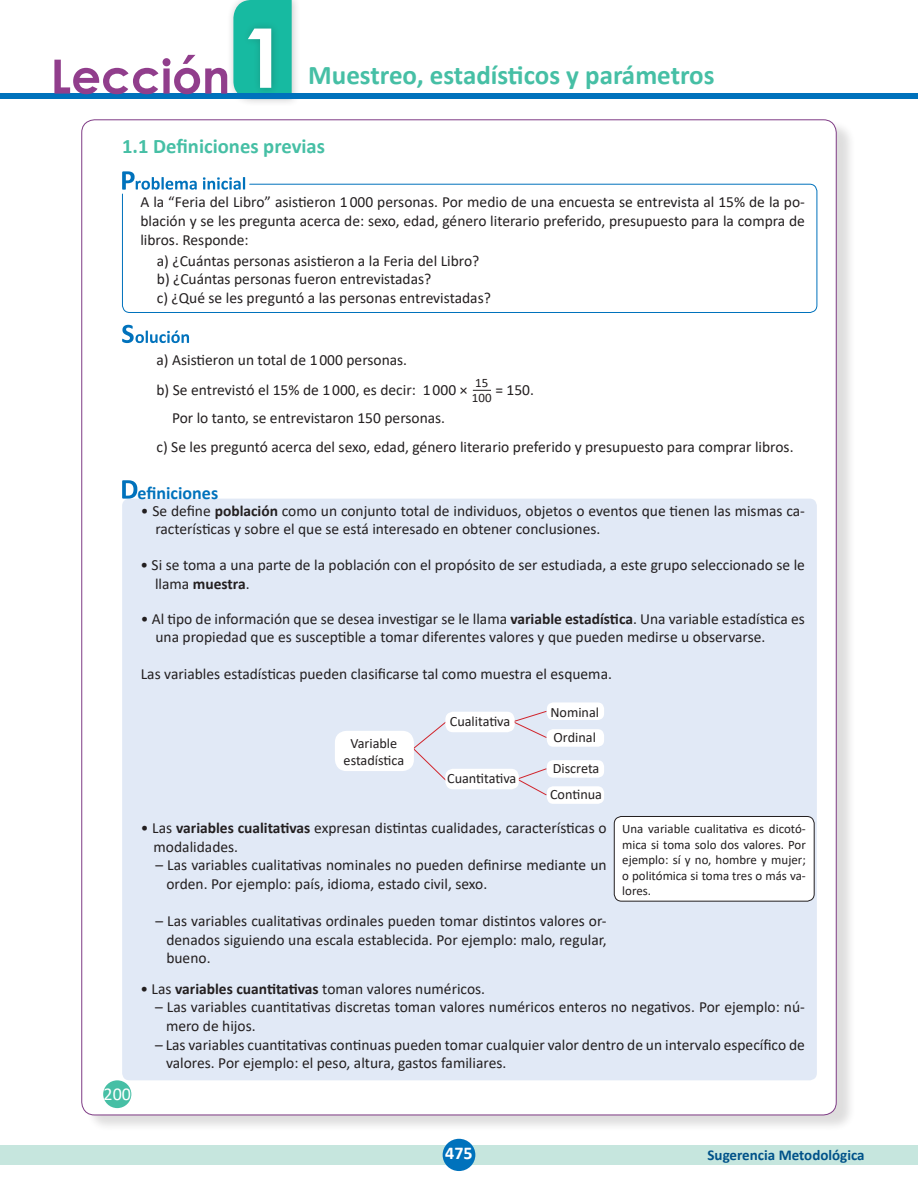
<style>
.page{position:relative;width:918px;height:1188px;background:#fff}
.page>*{position:absolute;margin:0;border:0;box-sizing:border-box;transform-origin:0 0}
.t1{font:700 82.5px "Century Gothic";color:#fff}
.t2{font:700 27px "Calibri";color:#46bfa5}
.t3{font:700 20.7px "Calibri";color:#46bfa5}
.t4{font:700 18px "Calibri";color:#0072bc}
.t5{font:700 18px "Calibri";color:#fff}
.t6{font:18px "Calibri";color:#fff}
.t7{font:15.45px/18.6px "Calibri";color:#231f20}
.t8{font:700 15px "Calibri";color:#005289}
.t9{font:14.25px/17.1px "Calibri";color:#231f20;text-align:center}
.t10{font:12.9px/15.5px "Calibri";color:#231f20}
.s1{font-weight:700}
</style>
<div class="page">
<div style="left:0;top:1145px;width:918px;height:19px;background:#c6e6de"></div>
<div style="left:443px;top:1139px;width:32px;height:32px;background:#0072bc;border-radius:50%"></div>
<div style="left:85px;top:120px;width:772px;height:1013px;background:#231f20;opacity:.15"></div>
<div style="left:82px;top:120px;width:754px;height:995px;background:#fff;border-radius:13px"></div>
<div style="left:226px;top:0;width:75px;height:108px;background:#231f20;opacity:.25"></div>
<svg style="left:233px;top:0;width:59px;height:94px;background:#22bca5"></svg>
<div style="left:0;top:94px;width:918px;height:5px;background:#0072bc"></div>
<svg style="left:54px;top:55px;width:173px;height:39px"></svg>
<div style="left:242px;top:20px;width:39px;height:76px;background:#231f20;opacity:.25"></div>
<div style="left:103px;top:1080px;width:28px;height:28px;background:#46bfa5;border-radius:50%"></div>
<div style="left:122px;top:499px;width:695px;height:581px;background:#e1e9f6;border-radius:7px"></div>
<svg style="left:122px;top:184px;width:696px;height:129px"></svg>
<svg style="left:122px;top:171px;width:123px;height:19px"></svg>
<svg style="left:122px;top:325px;width:67px;height:18px"></svg>
<svg style="left:473px;top:390px;width:18px;height:1px"></svg>
<svg style="left:122px;top:480px;width:15px;height:19px"></svg>
<div style="left:614px;top:816px;width:200px;height:85px;background:#fff;border-radius:7px"></div>
<div style="left:614px;top:816px;width:201px;height:85px;border:1px solid #231f20;border-radius:7px"></div>
<svg style="left:412px;top:722px;width:33px;height:58px"></svg>
<div style="left:547px;top:786px;width:57px;height:18px;background:#fff;border-radius:6px"></div>
<div style="left:547px;top:729px;width:57px;height:18px;background:#fff;border-radius:6px"></div>
<div style="left:547px;top:702px;width:57px;height:18px;background:#fff;border-radius:6px"></div>
<div style="left:547px;top:760px;width:57px;height:18px;background:#fff;border-radius:6px"></div>
<svg style="left:515px;top:711px;width:32px;height:27px"></svg>
<svg style="left:519px;top:768px;width:28px;height:28px"></svg>
<div style="left:445px;top:769px;width:74px;height:20px;background:#fff;border-radius:8px"></div>
<div style="left:445px;top:712px;width:70px;height:20px;background:#fff;border-radius:8px"></div>
<div style="left:335px;top:731px;width:79px;height:40px;background:#fff;border-radius:12px"></div>
<h1 class="t1" style="left:241px;top:-5px;width:48px">1</h1>
<h2 class="t2" style="left:308px;top:56px;width:408px">Muestreo, estadísticos y parámetros</h2>
<h3 class="t3" style="left:122px;top:132px;width:204px">1.1 Definiciones previas</h3>
<p class="t7" style="left:140px;top:193px;width:666px;text-align:justify">A la “Feria del Libro” asistieron 1 000 personas. Por medio de una encuesta se entrevista al 15% de la po&shy;blación y se les pregunta acerca de: sexo, edad, género literario preferido, presupuesto para la compra de libros. Responde:</p>
<p class="t7" style="left:157px;top:251px;width:336px">a) ¿Cuántas personas asistieron a la Feria del Libro? b) ¿Cuántas personas fueron entrevistadas?<br>c) ¿Qué se les preguntó a las personas entrevistadas?</p>
<p class="t7" style="left:157px;top:344px;width:261px;line-height:30px">a) Asistieron un total de 1 000 personas. b) Se entrevistó el 15% de 1 000, es decir:</p>
<p class="t10" style="left:472px;top:374px;width:21px">15<br>100</p>
<p class="t7" style="left:423px;top:380px;width:46px">1 000 ×</p>
<p class="t7" style="left:495px;top:380px;width:40px">= 150.</p>
<p class="t7" style="left:172px;top:408px;width:275px">Por lo tanto, se entrevistaron 150 personas.</p>
<p class="t7" style="left:157px;top:438px;width:639px">c) Se les preguntó acerca del sexo, edad, género literario preferido y presupuesto para comprar libros.</p>
<p class="t4" style="left:137px;top:480px;width:82px">efiniciones</p>
<p class="t7" style="left:155px;top:501px;width:651px;text-indent:-15px">• Se define <span class="s1">población</span> como un conjunto total de individuos, objetos o eventos que tienen las mismas ca&shy;racterísticas y sobre el que se está interesado en obtener conclusiones.</p>
<p class="t7" style="left:155px;top:556px;width:651px;text-indent:-15px">• Si se toma a una parte de la población con el propósito de ser estudiada, a este grupo seleccionado se le llama <span class="s1">muestra</span>.</p>
<p class="t7" style="left:155px;top:609px;width:651px;text-indent:-15px">• Al tipo de información que se desea investigar se le llama <span class="s1">variable estadística</span>. Una variable estadística es una propiedad que es susceptible a tomar diferentes valores y que pueden medirse u observarse.</p>
<p class="t7" style="left:141px;top:665px;width:473px">Las variables estadísticas pueden clasificarse tal como muestra el esquema.</p>
<p class="t9" style="left:344px;top:734px;width:62px">Variable estadística</p>
<p class="t9" style="left:450px;top:712px;width:62px">Cualitativa</p>
<p class="t9" style="left:447px;top:769px;width:71px">Cuantitativa</p>
<p class="t9" style="left:550px;top:703px;width:50px">Nominal</p>
<p class="t9" style="left:554px;top:728px;width:44px">Ordinal</p>
<p class="t9" style="left:553px;top:759px;width:48px">Discreta</p>
<p class="t9" style="left:550px;top:785px;width:53px">Continua</p>
<p class="t7" style="left:154px;top:818px;width:455px;text-indent:-13px">• Las <span class="s1">variables cualitativas</span> expresan distintas cualidades, características o modalidades.</p>
<p class="t7" style="left:166px;top:855px;width:442px;text-indent:-11px">– Las variables cualitativas nominales no pueden definirse mediante un orden. Por ejemplo: país, idioma, estado civil, sexo.</p>
<p class="t7" style="left:166px;top:911px;width:442px;text-align:justify;text-indent:-11px">– Las variables cualitativas ordinales pueden tomar distintos valores or&shy;denados siguiendo una escala establecida. Por ejemplo: malo, regular, bueno.</p>
<p class="t10" style="left:622px;top:821px;width:185px;text-align:justify">Una variable cualitativa es dicotó&shy;mica si toma solo dos valores. Por ejemplo: sí y no, hombre y mujer; o politómica si toma tres o más va&shy;lores.</p>
<p class="t6" style="left:104px;top:1081px;width:29px">200</p>
<p class="t7" style="left:140px;top:979px;width:346px">• Las <span class="s1">variables cuantitativas</span> toman valores numéricos.</p>
<p class="t7" style="left:166px;top:998px;width:640px;text-indent:-11px">– Las variables cuantitativas discretas toman valores numéricos enteros no negativos. Por ejemplo: nú&shy;mero de hijos.</p>
<p class="t7" style="left:166px;top:1035px;width:640px;text-indent:-11px">– Las variables cuantitativas continuas pueden tomar cualquier valor dentro de un intervalo específico de valores. Por ejemplo: el peso, altura, gastos familiares.</p>
<p class="t5" style="left:445px;top:1140px;width:29px">475</p>
<p class="t8" style="left:708px;top:1144px;width:159px">Sugerencia Metodológica</p>
</div>
